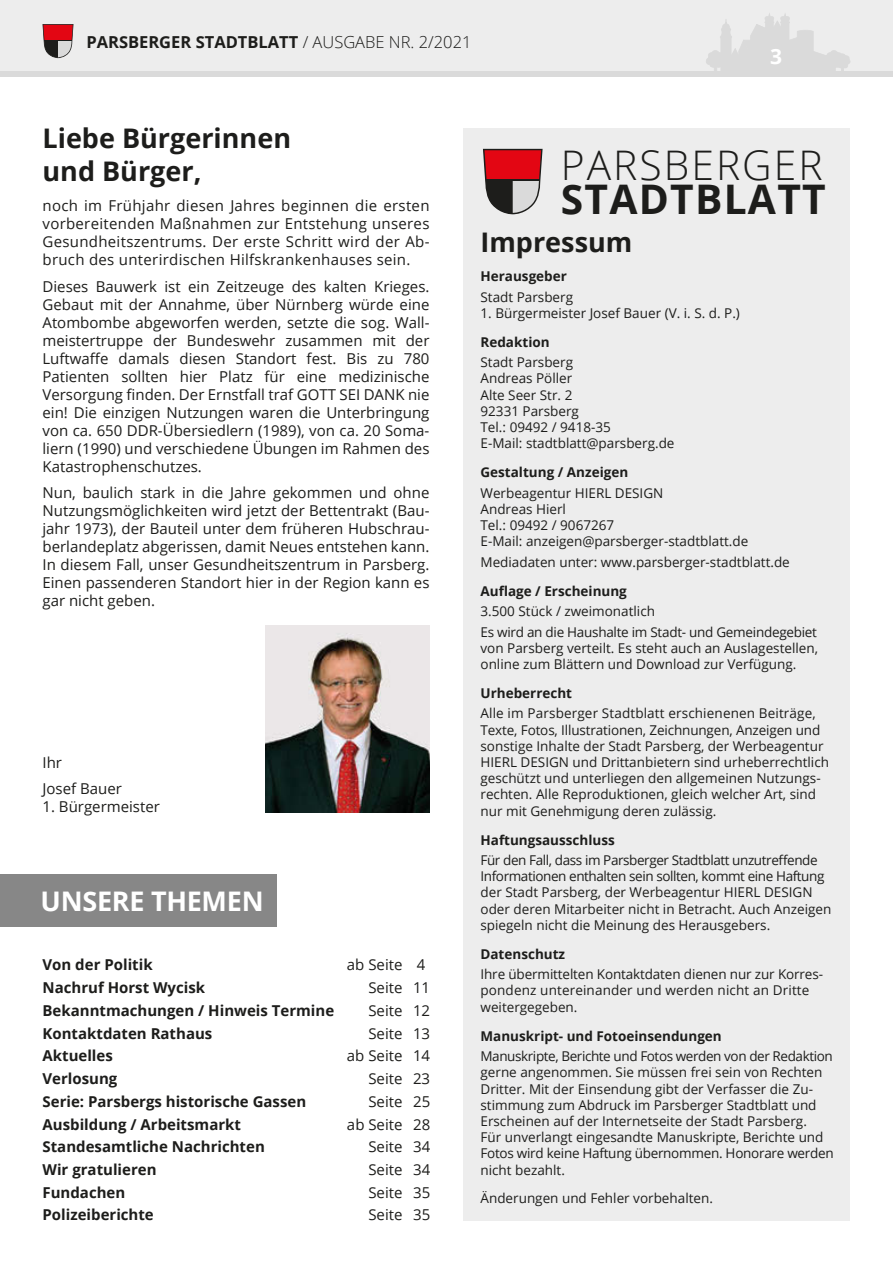
<style>
.page{position:relative;width:893px;height:1263px;background:#fff}
.page>*{position:absolute;margin:0;border:0;box-sizing:border-box;transform-origin:0 0}
.t1{font:300 40.8px "Open Sans";letter-spacing:.05em;color:#1d1d1b}
.t2{font:700 40.8px "Open Sans";letter-spacing:.03em;color:#1d1d1b}
.t3{font:700 27px/32.4px "Open Sans";color:#1d1d1b}
.t4{font:700 27px "Open Sans";letter-spacing:-.01em;color:#fff}
.t5{font:700 21px "Open Sans";color:#fff}
.t6{font:700 16.5px "Open Sans";color:#1d1d1b}
.t7{font:15px/18px "Open Sans";color:#1d1d1b;text-align:justify}
.t8{font:700 15px "Open Sans";color:#1d1d1b}
.t9{font:13.5px/16.2px "Open Sans";color:#1d1d1b}
.t10{font:700 13.5px "Open Sans";color:#1d1d1b}
.t11{font:13.5px/20.4px "Open Sans";letter-spacing:-.02em;color:#1d1d1b}
.s1{font-weight:300}
</style>
<div class="page">
<div style="left:0;top:0;width:893px;height:72px;background:#ededed"></div>
<svg style="left:706px;top:13px;width:144px;height:58px"></svg>
<div style="left:747px;top:54px;width:23px;height:18px;background:#dadada"></div>
<svg style="left:43px;top:24px;width:31px;height:34px"></svg>
<div style="left:0;top:71px;width:893px;height:6px;background:#dadada"></div>
<img style="left:266px;top:626px;width:163px;height:186px">
<div style="left:463px;top:128px;width:387px;height:1092px;background:#ededed"></div>
<svg style="left:483px;top:149px;width:60px;height:66px;background:#b1575b"></svg>
<hr style="left:486px;top:179px;width:54px;height:2px;background:#1d1d1b">
<div style="left:0;top:874px;width:276px;height:53px;background:#878787"></div>
<p class="t6" style="left:86px;top:30px;width:387px">PARSBERGER STADTBLATT <span class="s1">/ AUSGABE NR. 2/2021</span></p>
<h3 class="t5" style="left:770px;top:42px;width:13px">3</h3>
<h2 class="t3" style="left:43px;top:122px;width:250px">Liebe Bürgerinnen und Bürger,</h2>
<p class="t7" style="left:43px;top:197px;width:388px">noch im Frühjahr diesen Jahres beginnen die ersten vorbereitenden Maßnahmen zur Entstehung unseres Gesundheitszentrums. Der erste Schritt wird der Ab&shy;bruch des unterirdischen Hilfskrankenhauses sein.</p>
<p class="t7" style="left:43px;top:277px;width:388px">Dieses Bauwerk ist ein Zeitzeuge des kalten Krieges.<br>Gebaut mit der Annahme, über Nürnberg würde eine Atombombe abgeworfen werden, setzte die sog. Wall&shy;meistertruppe der Bundeswehr zusammen mit der Luftwaffe damals diesen Standort fest. Bis zu 780<br>Patienten sollten hier Platz für eine medizinische Versorgung finden. Der Ernstfall traf GOTT SEI DANK nie ein! Die einzigen Nutzungen waren die Unterbringung von ca. 650 DDR-Übersiedlern (1989), von ca. 20 Soma&shy;liern (1990) und verschiedene Übungen im Rahmen des Katastrophenschutzes.</p>
<p class="t7" style="left:43px;top:484px;width:388px">Nun, baulich stark in die Jahre gekommen und ohne Nutzungsmöglichkeiten wird jetzt der Bettentrakt (Bau&shy;jahr 1973), der Bauteil unter dem früheren Hubschrau&shy;berlandeplatz abgerissen, damit Neues entstehen kann.<br>In diesem Fall, unser Gesundheitszentrum in Parsberg.<br>Einen passenderen Standort hier in der Region kann es gar nicht geben.</p>
<p class="t7" style="left:43px;top:749px;width:81px;line-height:26.5px">Ihr<br>Josef Bauer</p>
<p class="t7" style="left:43px;top:797px;width:119px">1. Bürgermeister</p>
<h2 class="t4" style="left:41px;top:882px;width:225px">UNSERE THEMEN</h2>
<p class="t8" style="left:43px;top:954px;width:112px">Von der Politik</p>
<p class="t7" style="left:347px;top:955px;width:80px">ab Seite 4</p>
<p class="t8" style="left:43px;top:977px;width:164px">Nachruf Horst Wycisk</p>
<p class="t7" style="left:368px;top:978px;width:63px">Seite 11</p>
<p class="t8" style="left:43px;top:1000px;width:293px">Bekanntmachungen / Hinweis Termine</p>
<p class="t7" style="left:368px;top:1001px;width:63px">Seite 12</p>
<p class="t8" style="left:43px;top:1022px;width:171px">Kontaktdaten Rathaus</p>
<p class="t7" style="left:368px;top:1024px;width:63px">Seite 13</p>
<p class="t8" style="left:43px;top:1045px;width:72px">Aktuelles</p>
<p class="t7" style="left:347px;top:1046px;width:85px">ab Seite 14</p>
<p class="t8" style="left:43px;top:1068px;width:76px">Verlosung</p>
<p class="t7" style="left:368px;top:1069px;width:63px">Seite 23</p>
<p class="t8" style="left:43px;top:1091px;width:265px">Serie: Parsbergs historische Gassen</p>
<p class="t7" style="left:368px;top:1092px;width:63px">Seite 25</p>
<p class="t8" style="left:43px;top:1113px;width:200px">Ausbildung / Arbeitsmarkt</p>
<p class="t7" style="left:347px;top:1115px;width:85px">ab Seite 28</p>
<p class="t8" style="left:43px;top:1136px;width:224px">Standesamtliche Nachrichten</p>
<p class="t7" style="left:368px;top:1137px;width:63px">Seite 34</p>
<p class="t8" style="left:43px;top:1159px;width:116px">Wir gratulieren</p>
<p class="t7" style="left:368px;top:1160px;width:63px">Seite 34</p>
<p class="t8" style="left:43px;top:1182px;width:84px">Fundachen</p>
<p class="t7" style="left:368px;top:1183px;width:63px">Seite 35</p>
<p class="t8" style="left:43px;top:1204px;width:113px">Polizeiberichte</p>
<p class="t7" style="left:368px;top:1205px;width:63px">Seite 35</p>
<h1 class="t1" style="left:561px;top:137px;width:263px">PARSBERGER</h1>
<h1 class="t2" style="left:561px;top:171px;width:267px">STADTBLATT</h1>
<h2 class="t3" style="left:480px;top:226px;width:153px">Impressum</h2>
<p class="t10" style="left:480px;top:267px;width:88px">Herausgeber</p>
<p class="t9" style="left:480px;top:288px;width:94px">Stadt Parsberg</p>
<p class="t9" style="left:480px;top:304px;width:261px">1. Bürgermeister Josef Bauer (V. i. S. d. P.)</p>
<p class="t10" style="left:480px;top:332px;width:71px">Redaktion</p>
<p class="t9" style="left:480px;top:354px;width:196px">Stadt Parsberg<br>Andreas Pöller<br>Alte Seer Str. 2<br>92331 Parsberg<br>Tel.: 09492 / 9418-35<br>E-Mail: stadtblatt@parsberg.de</p>
<p class="t10" style="left:480px;top:463px;width:149px">Gestaltung / Anzeigen</p>
<p class="t9" style="left:480px;top:484px;width:269px">Werbeagentur HIERL DESIGN<br>Andreas Hierl<br>Tel.: 09492 / 9067267<br>E-Mail: anzeigen@parsberger-stadtblatt.de</p>
<p class="t9" style="left:480px;top:553px;width:311px">Mediadaten unter: www.parsberger-stadtblatt.de</p>
<p class="t10" style="left:480px;top:581px;width:148px">Auflage / Erscheinung</p>
<p class="t11" style="left:480px;top:601px;width:338px">3.500 Stück / zweimonatlich<br>Es wird an die Haushalte im Stadt- und Gemeindegebiet</p>
<p class="t9" style="left:480px;top:639px;width:339px">von Parsberg verteilt. Es steht auch an Auslagestellen, online zum Blättern und Download zur Verfügung.</p>
<p class="t10" style="left:480px;top:683px;width:93px">Urheberrecht</p>
<p class="t9" style="left:480px;top:705px;width:350px">Alle im Parsberger Stadtblatt erschienenen Beiträge, Texte, Fotos, Illustrationen, Zeichnungen, Anzeigen und sonstige Inhalte der Stadt Parsberg, der Werbeagentur HIERL DESIGN und Drittanbietern sind urheberrechtlich geschützt und unterliegen den allgemeinen Nutzungs&shy;rechten. Alle Reproduktionen, gleich welcher Art, sind nur mit Genehmigung deren zulässig.</p>
<p class="t10" style="left:480px;top:830px;width:136px">Haftungsausschluss</p>
<p class="t9" style="left:480px;top:852px;width:352px">Für den Fall, dass im Parsberger Stadtblatt unzutreffende Informationen enthalten sein sollten, kommt eine Haftung der Stadt Parsberg, der Werbeagentur HIERL DESIGN oder deren Mitarbeiter nicht in Betracht. Auch Anzeigen spiegeln nicht die Meinung des Herausgebers.</p>
<p class="t10" style="left:480px;top:944px;width:86px">Datenschutz</p>
<p class="t9" style="left:480px;top:966px;width:344px">Ihre übermittelten Kontaktdaten dienen nur zur Korres&shy;pondenz untereinander und werden nicht an Dritte weitergegeben.</p>
<p class="t10" style="left:480px;top:1026px;width:243px">Manuskript- und Fotoeinsendungen</p>
<p class="t9" style="left:480px;top:1048px;width:355px">Manuskripte, Berichte und Fotos werden von der Redaktion gerne angenommen. Sie müssen frei sein von Rechten Dritter. Mit der Einsendung gibt der Verfasser die Zu&shy;stimmung zum Abdruck im Parsberger Stadtblatt und Erscheinen auf der Internetseite der Stadt Parsberg.<br>Für unverlangt eingesandte Manuskripte, Berichte und Fotos wird keine Haftung übernommen. Honorare werden nicht bezahlt.</p>
<p class="t9" style="left:480px;top:1190px;width:234px">Änderungen und Fehler vorbehalten.</p>
</div>
